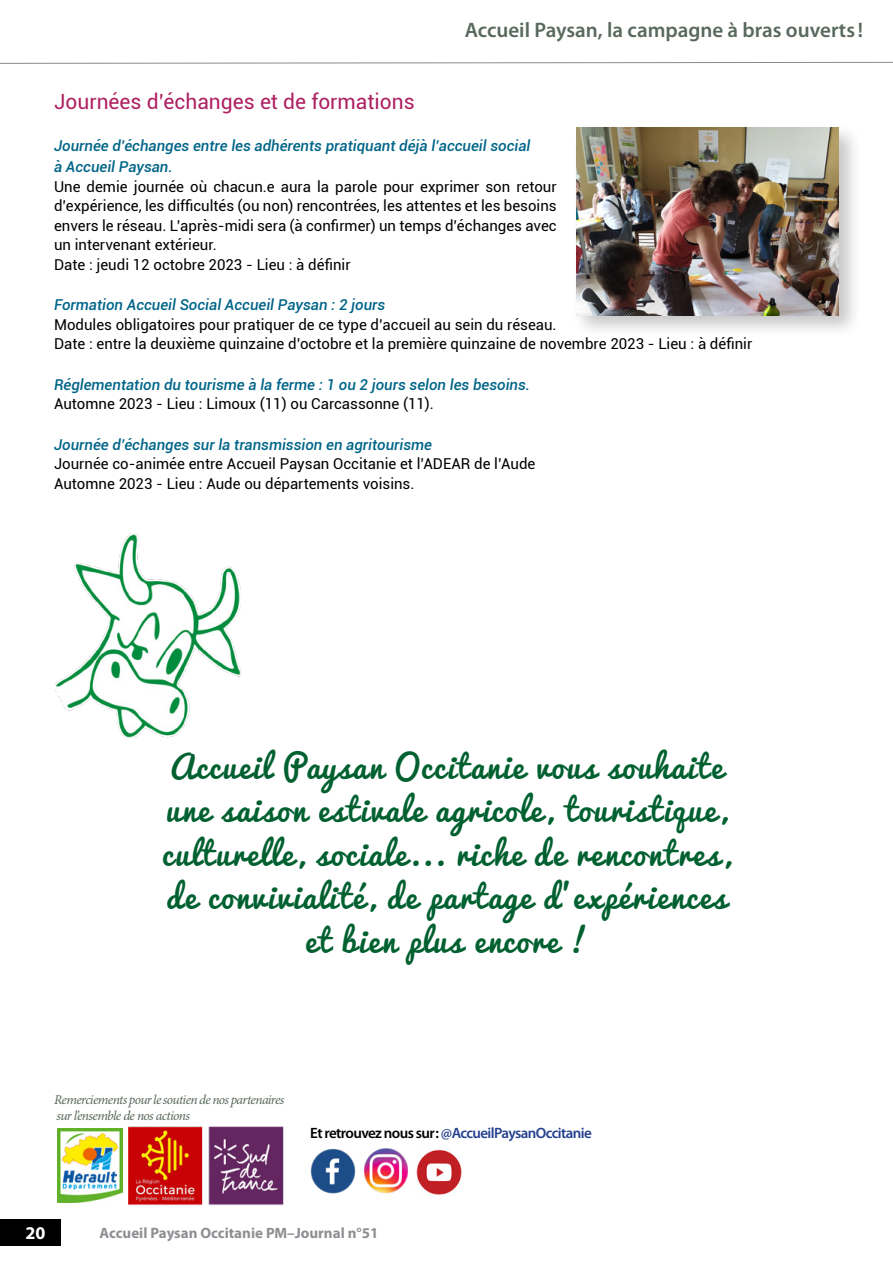
<style>
.page{position:relative;width:893px;height:1263px;background:#fff}
.page>*{position:absolute;margin:0;border:0;box-sizing:border-box;transform-origin:0 0}
.dedicace{font:31.5px/43.5px "Pacifico";letter-spacing:.05em;color:#006030;text-align:center}
.Subheading{font:600 21px "Myriad Pro";color:#59695d}
.Titre{font:21px "Roboto";color:#ae2061}
.t1{font:700 18px "Myriad Pro";color:#fff}
.Body{font:15px/19.5px "Roboto";color:#000;text-align:justify}
.Sous_titre_gras__it{font:italic 500 15px "Roboto";color:#006588}
.Body-2{font:italic 500 15px "Roboto";color:#006588}
.Head_2_reverse_jaune{font:600 15px "Myriad Pro";letter-spacing:-.04em;color:#24418e}
.pagination{font:700 15px "Myriad Pro";color:#8d8f92}
.t2{font:italic 13.5px "Minion Pro";letter-spacing:-.045em;color:#59695d}
.s1{color:#000}
</style>
<div class="page">
<svg style="left:0;top:62px;width:893px;height:2px;background:#c4c4c4"></svg>
<img style="left:57px;top:1128px;width:65px;height:74px">
<img style="left:129px;top:1126px;width:155px;height:79px">
<img style="left:364px;top:1148px;width:44px;height:46px">
<img style="left:310px;top:1148px;width:46px;height:46px">
<img style="left:416px;top:1149px;width:46px;height:46px">
<div style="left:0;top:1219px;width:60px;height:26px;background:#000"></div>
<div style="left:571px;top:123px;width:291px;height:215px;background:#000;opacity:.22"></div>
<img style="left:576px;top:128px;width:263px;height:187px">
<img style="left:55px;top:533px;width:187px;height:204px">
<p class="Subheading" style="left:465px;top:18px;width:400px">Accueil Paysan, la campagne à bras ouverts !</p>
<p class="Titre" style="left:54px;top:87px;width:362px">Journées d’échanges et de formations</p>
<p class="Sous_titre_gras__it" style="left:54px;top:135px;width:478px">Journée d’échanges entre les adhérents pratiquant déjà l’accueil social</p>
<p class="Sous_titre_gras__it" style="left:54px;top:156px;width:120px">à Accueil Paysan.</p>
<p class="Body" style="left:54px;top:176px;width:504px">Une demie journée où chacun.e aura la parole pour exprimer son retour d’expérience, les difficultés (ou non) rencontrées, les attentes et les besoins envers le réseau. L’après-midi sera (à confirmer) un temps d’échanges avec un intervenant extérieur.</p>
<p class="Body" style="left:54px;top:254px;width:298px">Date : jeudi 12 octobre 2023 - Lieu : à définir</p>
<p class="Sous_titre_gras__it" style="left:54px;top:294px;width:333px">Formation Accueil Social Accueil Paysan : 2 jours</p>
<p class="Body" style="left:54px;top:314px;width:504px">Modules obligatoires pour pratiquer de ce type d’accueil au sein du réseau.</p>
<p class="Body" style="left:54px;top:334px;width:700px">Date : entre la deuxième quinzaine d’octobre et la première quinzaine de novembre 2023 - Lieu : à définir</p>
<p class="Sous_titre_gras__it" style="left:54px;top:374px;width:478px">Réglementation du tourisme à la ferme : 1 ou 2 jours selon les besoins.</p>
<p class="Body" style="left:54px;top:394px;width:381px">Automne 2023 - Lieu : Limoux (11) ou Carcassonne (11).</p>
<p class="Body-2" style="left:54px;top:434px;width:379px">Journée d’échanges sur la transmission en agritourisme</p>
<p class="Body" style="left:54px;top:454px;width:483px">Journée co-animée entre Accueil Paysan Occitanie et l’ADEAR de l’Aude</p>
<p class="Body" style="left:54px;top:473px;width:362px">Automne 2023 - Lieu : Aude ou départements voisins.</p>
<p class="dedicace" style="left:162px;top:746px;width:570px">Accueil Paysan Occitanie vous souhaite une saison estivale agricole, touristique, culturelle, sociale... riche de rencontres, de convivialité, de partage d’expériences et bien plus encore !</p>
<p class="t2" style="left:54px;top:1091px;width:232px">Remerciements pour le soutien de nos partenaires</p>
<p class="t2" style="left:57px;top:1107px;width:135px">sur l’ensemble de nos actions</p>
<p class="Head_2_reverse_jaune" style="left:310px;top:1125px;width:283px"><span class="s1">Et retrouvez nous sur:</span> @AccueilPaysanOccitanie</p>
<p class="t1" style="left:25px;top:1222px;width:21px">20</p>
<p class="pagination" style="left:100px;top:1224px;width:280px">Accueil Paysan Occitanie PM–Journal n°51</p>
</div>
